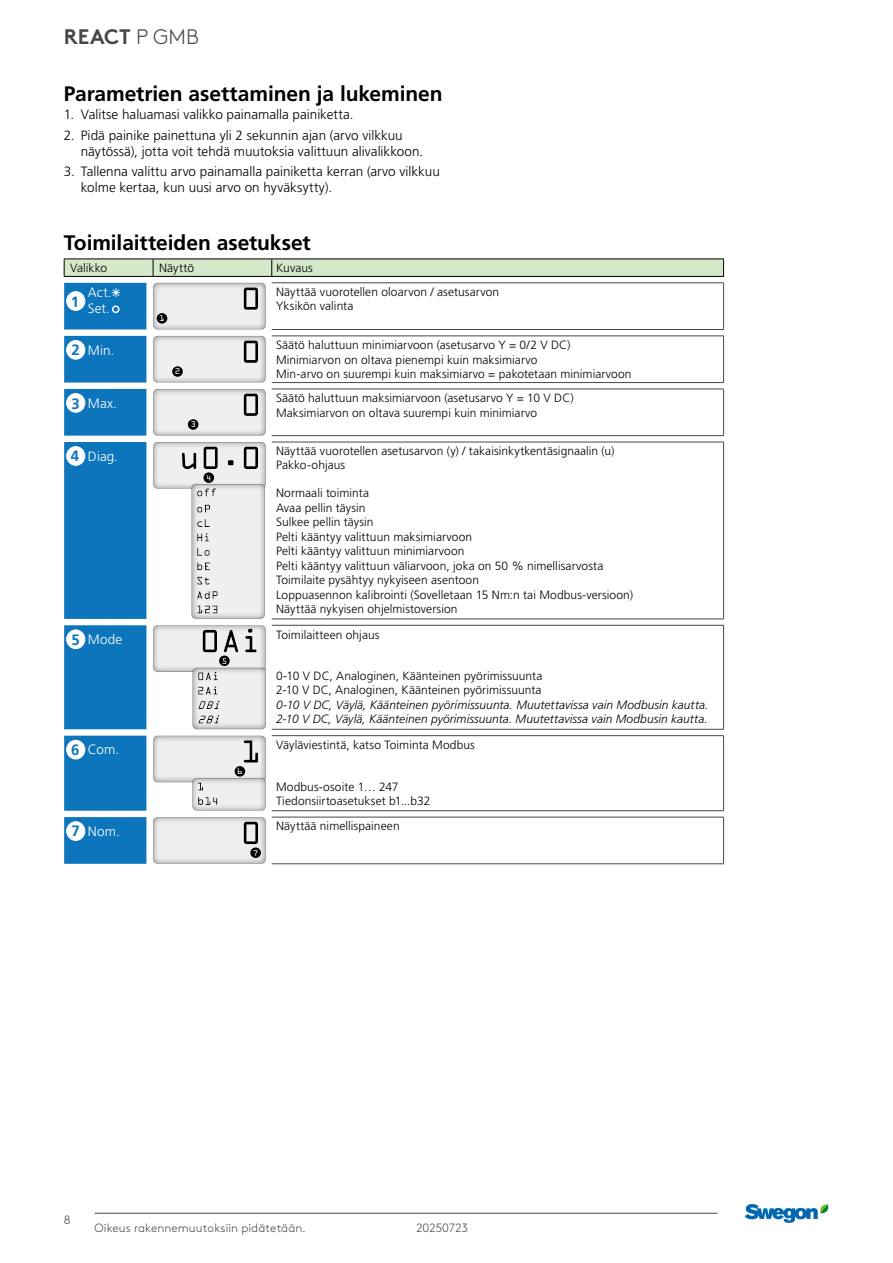
<style>
.page{position:relative;width:893px;height:1263px;background:#fff}
.page>*{position:absolute;margin:0;border:0;box-sizing:border-box;transform-origin:0 0}
.t1{font:700 21px "Frutiger LT Pro";letter-spacing:-.005em;color:#000}
.t2{font:700 21px "Swegon Brown";color:#464846}
.t3{font:700 15px "Frutiger LT Pro";color:#0c75bc}
.t4{font:300 13.5px/16.2px "Frutiger LT Pro";color:#000}
.t5{font:300 13.5px/16.2px "Frutiger LT Pro";letter-spacing:.005em;color:#fff}
.t6{font:300 12px/14.5px "Frutiger LT Pro";letter-spacing:.005em;color:#000}
.t7{font:italic 300 12px/14.4px "Frutiger LT Pro";letter-spacing:.005em;color:#000}
.t8{font:300 12px "Swegon Brown";letter-spacing:.005em;color:#464846}
.t9{font:300 12px "Swegon Brown";letter-spacing:-.03em;color:#464846}
.t10{font:9px "OCRA Extended";color:#fff}
.s1{font-weight:300}
.s2{font-weight:700;font-size:15px;color:#0c75bc}
</style>
<div class="page">
<hr style="left:95px;top:1213px;width:623px;height:1px;background:#464846">
<svg style="left:745px;top:1204px;width:84px;height:19px"></svg>
<div style="left:64px;top:259px;width:89px;height:17px;background:#d5e9c9"></div>
<div style="left:64px;top:817px;width:82px;height:47px;background:#0c75bc"></div>
<hr style="left:88px;top:259px;width:58px;height:1px;background:#020000">
<svg style="left:64px;top:259px;width:24px;height:18px"></svg>
<hr style="left:88px;top:276px;width:58px;height:1px;background:#020000">
<svg style="left:146px;top:259px;width:578px;height:18px;background:#c2d6b8"></svg>
<hr style="left:272px;top:283px;width:452px;height:1px;background:#464846">
<hr style="left:723px;top:283px;width:1px;height:46px;background:#464846">
<hr style="left:272px;top:329px;width:452px;height:1px;background:#464846">
<hr style="left:272px;top:336px;width:452px;height:1px;background:#464846">
<hr style="left:723px;top:336px;width:1px;height:46px;background:#464846">
<hr style="left:272px;top:382px;width:452px;height:1px;background:#464846">
<hr style="left:272px;top:389px;width:452px;height:1px;background:#464846">
<hr style="left:723px;top:389px;width:1px;height:46px;background:#464846">
<hr style="left:272px;top:435px;width:452px;height:1px;background:#464846">
<hr style="left:272px;top:442px;width:452px;height:1px;background:#464846">
<hr style="left:723px;top:442px;width:1px;height:177px;background:#464846">
<hr style="left:272px;top:619px;width:452px;height:1px;background:#464846">
<hr style="left:272px;top:625px;width:452px;height:1px;background:#464846">
<hr style="left:723px;top:625px;width:1px;height:104px;background:#464846">
<hr style="left:272px;top:729px;width:452px;height:1px;background:#464846">
<hr style="left:272px;top:735px;width:452px;height:1px;background:#464846">
<hr style="left:723px;top:736px;width:1px;height:74px;background:#464846">
<hr style="left:272px;top:810px;width:452px;height:1px;background:#464846">
<hr style="left:272px;top:817px;width:452px;height:1px;background:#464846">
<hr style="left:723px;top:817px;width:1px;height:47px;background:#464846">
<hr style="left:272px;top:863px;width:452px;height:1px;background:#464846">
<div style="left:151px;top:277px;width:141px;height:53px;background:#000;opacity:.57"></div>
<div style="left:151px;top:331px;width:141px;height:52px;background:#000;opacity:.57"></div>
<div style="left:151px;top:384px;width:141px;height:52px;background:#000;opacity:.57"></div>
<div style="left:151px;top:437px;width:141px;height:52px;background:#fff"></div>
<svg style="left:153px;top:442px;width:113px;height:47px"></svg>
<div style="left:189px;top:482px;width:77px;height:138px;background:#000;opacity:.57"></div>
<div style="left:151px;top:620px;width:141px;height:52px;background:#fff"></div>
<svg style="left:153px;top:625px;width:113px;height:47px"></svg>
<div style="left:191px;top:665px;width:76px;height:65px;background:#000;opacity:.57"></div>
<div style="left:151px;top:730px;width:141px;height:53px;background:#000;opacity:.57"></div>
<svg style="left:153px;top:736px;width:113px;height:47px"></svg>
<div style="left:190px;top:776px;width:76px;height:36px;background:#000;opacity:.57"></div>
<div style="left:67px;top:822px;width:18px;height:18px;background:#fff;border-radius:50%"></div>
<div style="left:66px;top:821px;width:19px;height:20px;border:1px solid #fff;border-radius:50%"></div>
<div style="left:151px;top:812px;width:141px;height:52px;background:#000;opacity:.57"></div>
<div style="left:157px;top:313px;width:10px;height:11px;background:#000;border-radius:50%"></div>
<div style="left:172px;top:366px;width:11px;height:11px;background:#000;border-radius:50%"></div>
<div style="left:188px;top:419px;width:10px;height:11px;background:#000;border-radius:50%"></div>
<div style="left:203px;top:472px;width:11px;height:11px;background:#000;border-radius:50%"></div>
<div style="left:219px;top:655px;width:11px;height:11px;background:#000;border-radius:50%"></div>
<div style="left:235px;top:766px;width:10px;height:10px;background:#000;border-radius:50%"></div>
<div style="left:250px;top:847px;width:11px;height:11px;background:#000;border-radius:50%"></div>
<svg style="left:64px;top:283px;width:82px;height:528px;background:#2583c3"></svg>
<h1 class="t2" style="left:64px;top:20px;width:137px">REACT <span class="s1">P GMB</span></h1>
<h1 class="t1" style="left:64px;top:81px;width:380px">Parametrien asettaminen ja lukeminen</h1>
<p class="t4" style="left:64px;top:106px;width:291px">1. Valitse haluamasi valikko painamalla painiketta.</p>
<p class="t4" style="left:81px;top:127px;width:344px;text-indent:-17px">2. Pidä painike painettuna yli 2 sekunnin ajan (arvo vilkkuu näytössä), jotta voit tehdä muutoksia valittuun alivalikkoon.</p>
<p class="t4" style="left:81px;top:164px;width:361px;text-indent:-17px">3. Tallenna valittu arvo painamalla painiketta kerran (arvo vilkkuu kolme kertaa, kun uusi arvo on hyväksytty).</p>
<h1 class="t1" style="left:64px;top:231px;width:249px">Toimilaitteiden asetukset</h1>
<p class="t6" style="left:70px;top:261px;width:39px">Valikko</p>
<p class="t6" style="left:159px;top:261px;width:36px">Näyttö</p>
<p class="t6" style="left:276px;top:261px;width:38px">Kuvaus</p>
<p class="t3" style="left:71px;top:292px;width:10px">1</p>
<p class="t5" style="left:88px;top:284px;width:25px">Act.<br>Set.</p>
<p class="t6" style="left:276px;top:285px;width:225px">Näyttää vuorotellen oloarvon / asetusarvon<br>Yksikön valinta</p>
<p class="t5" style="left:72px;top:342px;width:44px"><span class="s2">2</span> Min.</p>
<p class="t6" style="left:276px;top:338px;width:357px">Säätö haluttuun minimiarvoon (asetusarvo Y = 0/2 V DC)<br>Minimiarvon on oltava pienempi kuin maksimiarvo<br>Min-arvo on suurempi kuin maksimiarvo = pakotetaan minimiarvoon</p>
<p class="t5" style="left:72px;top:395px;width:47px"><span class="s2">3</span> Max.</p>
<p class="t6" style="left:276px;top:391px;width:299px">Säätö haluttuun maksimiarvoon (asetusarvo Y = 10 V DC)<br>Maksimiarvon on oltava suurempi kuin minimiarvo</p>
<p class="t5" style="left:71px;top:448px;width:49px"><span class="s2">4</span> Diag.</p>
<p class="t6" style="left:276px;top:444px;width:340px">Näyttää vuorotellen asetusarvon (y) / takaisinkytkentäsignaalin (u)<br>Pakko-ohjaus</p>
<p class="t6" style="left:276px;top:486px;width:358px">Normaali toiminta<br>Avaa pellin täysin<br>Sulkee pellin täysin<br>Pelti kääntyy valittuun maksimiarvoon<br>Pelti kääntyy valittuun minimiarvoon<br>Pelti kääntyy valittuun väliarvoon, joka on 50 % nimellisarvosta Toimilaite pysähtyy nykyiseen asentoon<br>Loppuasennon kalibrointi (Sovelletaan 15 Nm:n tai Modbus-versioon)<br>Näyttää nykyisen ohjelmistoversion</p>
<p class="t5" style="left:72px;top:631px;width:52px"><span class="s2">5</span> Mode</p>
<p class="t6" style="left:276px;top:627px;width:105px">Toimilaitteen ohjaus</p>
<p class="t6" style="left:276px;top:669px;width:268px">0-10 V DC, Analoginen, Käänteinen pyörimissuunta<br>2-10 V DC, Analoginen, Käänteinen pyörimissuunta</p>
<p class="t7" style="left:276px;top:697px;width:434px">0-10 V DC, Väylä, Käänteinen pyörimissuunta. Muutettavissa vain Modbusin kautta.<br>2-10 V DC, Väylä, Käänteinen pyörimissuunta. Muutettavissa vain Modbusin kautta.</p>
<p class="t5" style="left:71px;top:742px;width:49px"><span class="s2">6</span> Com.</p>
<p class="t6" style="left:276px;top:737px;width:200px">Väyläviestintä, katso Toiminta Modbus</p>
<p class="t6" style="left:276px;top:779px;width:156px">Modbus-osoite 1… 247<br>Tiedonsiirtoasetukset b1...b32</p>
<p class="t5" style="left:72px;top:823px;width:50px"><span class="s2">7</span> Nom.</p>
<p class="t6" style="left:276px;top:819px;width:125px">Näyttää nimellispaineen</p>
<p class="t10" style="left:159px;top:313px;width:7px">1</p>
<p class="t10" style="left:175px;top:367px;width:7px">2</p>
<p class="t10" style="left:190px;top:420px;width:7px">3</p>
<p class="t10" style="left:206px;top:473px;width:7px">4</p>
<p class="t10" style="left:222px;top:656px;width:7px">5</p>
<p class="t10" style="left:237px;top:766px;width:7px">6</p>
<p class="t10" style="left:253px;top:848px;width:7px">7</p>
<p class="t8" style="left:64px;top:1211px;width:8px">8</p>
<p class="t8" style="left:95px;top:1219px;width:213px">Oikeus rakennemuutoksiin pidätetään.</p>
<p class="t9" style="left:416px;top:1219px;width:54px">20250723</p>
</div>
